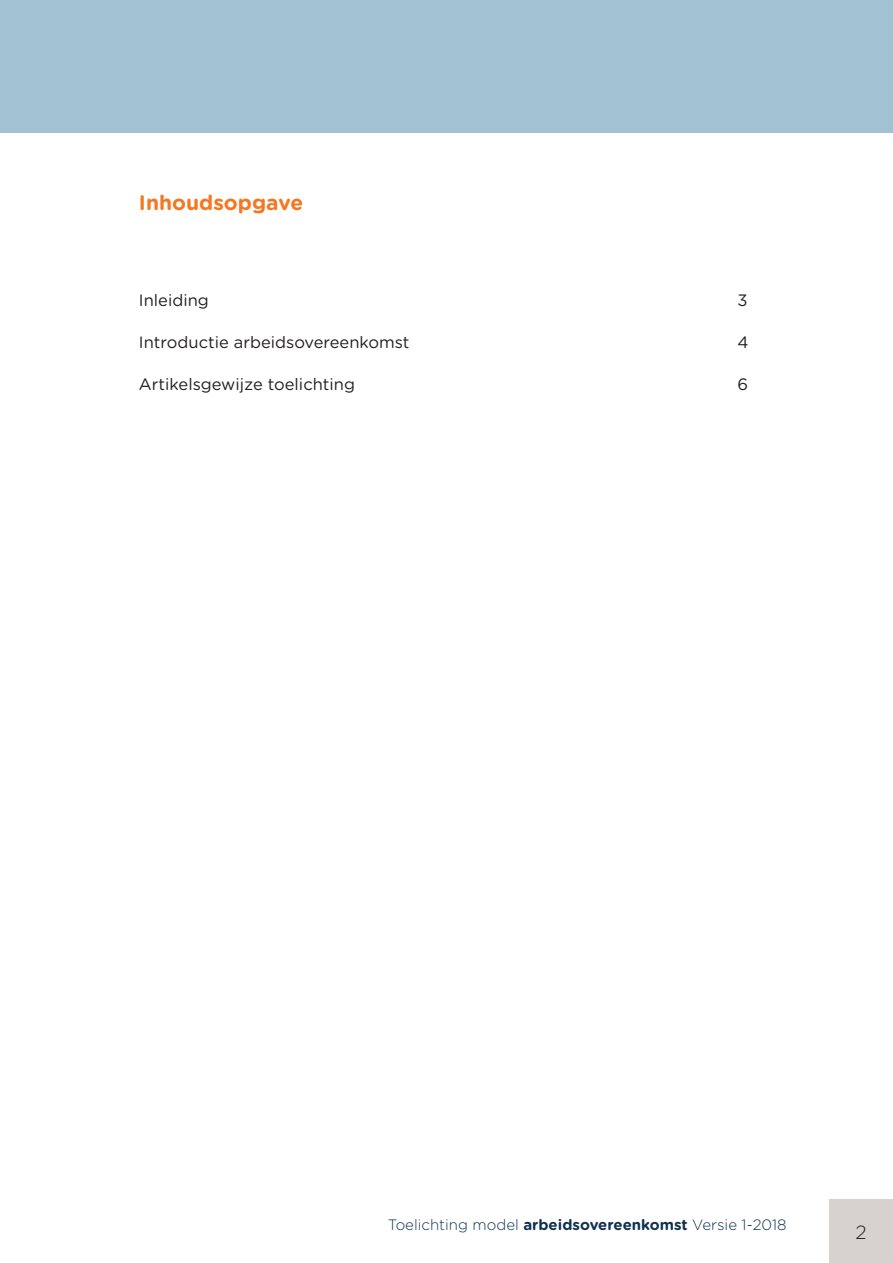
<style>
.page{position:relative;width:893px;height:1263px;background:#fff}
.page>*{position:absolute;margin:0;border:0;box-sizing:border-box;transform-origin:0 0}
.Heading_1{font:700 21px "Gotham Rounded";color:#f47721}
.t1{font:300 19.05px "Gotham Rounded";color:#231f20}
.t2{font:16.5px "Gotham Rounded";color:#231f20}
.t3{font:300 15px "Gotham Rounded";color:#11324f}
.s1{font-weight:700}
</style>
<div class="page">
<div style="left:829px;top:1199px;width:64px;height:64px;background:#d7d2d0"></div>
<div style="left:0;top:0;width:893px;height:133px;background:#a3c2d1"></div>
<p class="Heading_1" style="left:139px;top:187px;width:166px">Inhoudsopgave</p>
<p class="t2" style="left:139px;top:289px;width:71px">Inleiding</p>
<p class="t2" style="left:737px;top:289px;width:12px">3</p>
<p class="t2" style="left:139px;top:331px;width:272px">Introductie arbeidsovereenkomst</p>
<p class="t2" style="left:737px;top:331px;width:13px">4</p>
<p class="t2" style="left:139px;top:373px;width:218px">Artikelsgewijze toelichting</p>
<p class="t2" style="left:737px;top:373px;width:12px">6</p>
<p class="t3" style="left:388px;top:1215px;width:400px">Toelichting model <span class="s1">arbeidsovereenkomst</span> Versie 1-2018</p>
<p class="t1" style="left:855px;top:1219px;width:13px">2</p>
</div>
